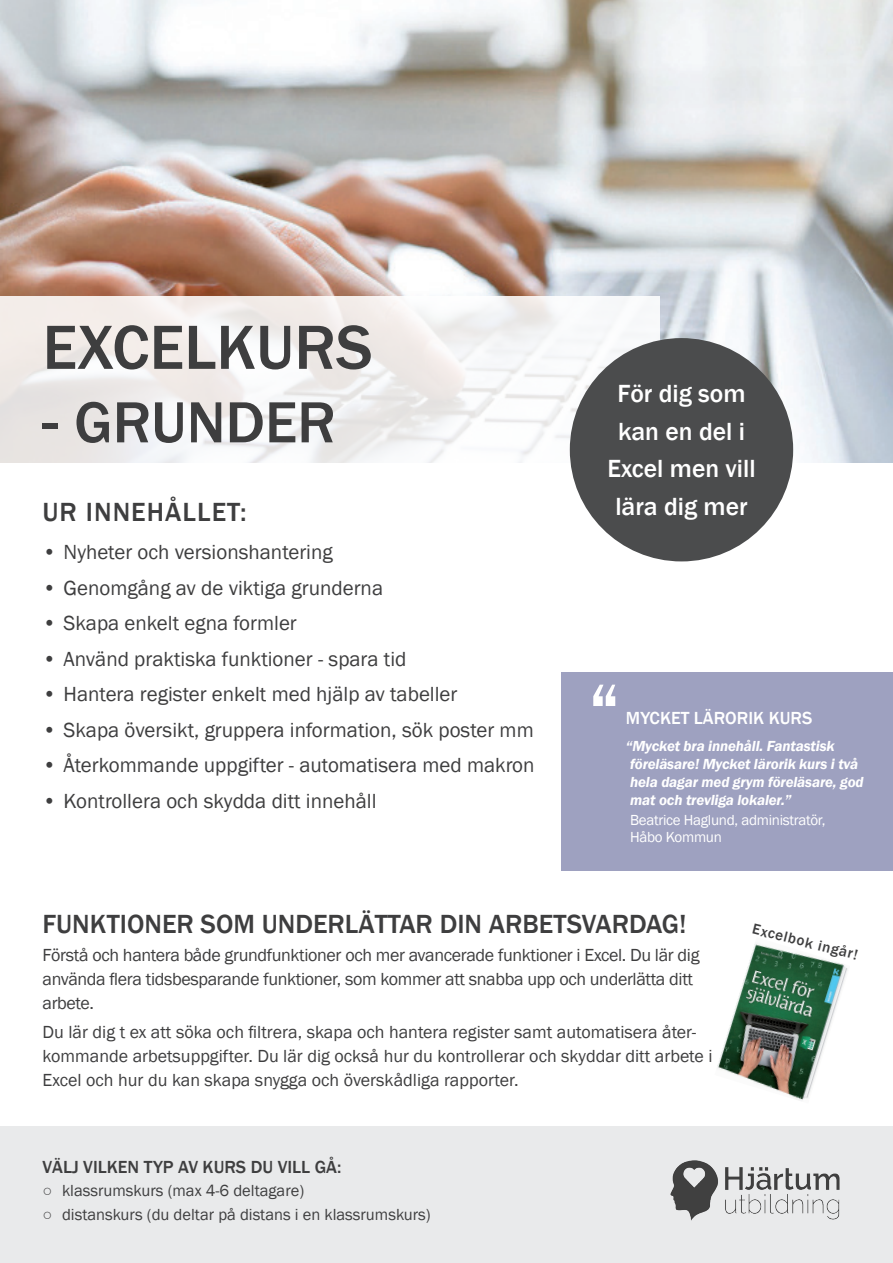
<style>
.page{position:relative;width:893px;height:1263px;background:#fff}
.page>*{position:absolute;margin:0;border:0;box-sizing:border-box;transform-origin:0 0}
.t1{font:500 88.5px "Franklin Gothic";color:#fff}
.t2{font:500 64.5px "Franklin Gothic";color:#3e3e3f}
.t3{font:500 60px "Franklin Gothic";color:#3e3e3f}
.t4{font:500 27px "Franklin Gothic";color:#3e3e3f}
.t5{font:500 27px "Franklin Gothic";letter-spacing:.04em;color:#3e3e3f}
.t6{font:500 25.5px/37.5px "Franklin Gothic";color:#fff;text-align:center}
.t7{font:21px "Franklin Gothic";color:#3e3e3f}
.t8{font:18px/24px "Franklin Gothic";letter-spacing:-.01em;color:#3e3e3f}
.t9{font:500 18px "Franklin Gothic";color:#3e3e3f}
.t10{font:500 18px "Franklin Gothic";color:#fff}
.t11{font:16.5px "Franklin Gothic";color:#3e3e3f}
.t12{font:italic 600 15px/18px "Franklin Gothic";letter-spacing:-.01em;color:#fff}
.t13{font:15px/16.5px "Franklin Gothic";letter-spacing:-.02em;color:#fff}
.t14{font:500 15px "Franklin Gothic";color:#3e3e3f}
.s1{font-size:64.5px}
</style>
<div class="page">
<img style="left:0;top:0;width:893px;height:462px">
<svg style="left:0;top:296px;width:659px;height:174px"></svg>
<div style="left:561px;top:672px;width:332px;height:199px;background:#9ea1c0"></div>
<div style="left:570px;top:338px;width:223px;height:223px;background:#4b4c4d;border-radius:50%"></div>
<img style="left:717px;top:944px;width:131px;height:157px">
<div style="left:0;top:1127px;width:893px;height:136px;background:#e9eaeb"></div>
<img style="left:670px;top:1160px;width:170px;height:61px">
<h2 class="t2" style="left:43px;top:307px;width:332px">EXCELKURS</h2>
<h3 class="t3" style="left:43px;top:385px;width:295px"><span class="s1">-</span> GRUNDER</h3>
<h3 class="t5" style="left:42px;top:495px;width:206px">UR INNEHÅLLET:</h3>
<p class="t7" style="left:42px;top:539px;width:292px">• Nyheter och versionshantering</p>
<p class="t7" style="left:42px;top:574px;width:342px">• Genomgång av de viktiga grunderna</p>
<p class="t7" style="left:42px;top:610px;width:256px">• Skapa enkelt egna formler</p>
<p class="t7" style="left:42px;top:645px;width:366px">• Använd praktiska funktioner - spara tid</p>
<p class="t7" style="left:42px;top:681px;width:417px">• Hantera register enkelt med hjälp av tabeller</p>
<p class="t7" style="left:42px;top:716px;width:493px">• Skapa översikt, gruppera information, sök poster mm</p>
<p class="t7" style="left:42px;top:752px;width:494px">• Återkommande uppgifter - automatisera med makron</p>
<p class="t7" style="left:42px;top:787px;width:336px">• Kontrollera och skydda ditt innehåll</p>
<h3 class="t6" style="left:607px;top:375px;width:150px">För dig som kan en del i<br>Excel men vill lära dig mer</h3>
<h1 class="t1" style="left:588px;top:659px;width:35px">“</h1>
<p class="t10" style="left:626px;top:707px;width:188px">MYCKET LÄRORIK KURS</p>
<p class="t12" style="left:626px;top:736px;width:239px">“Mycket bra innehåll. Fantastisk föreläsare! Mycket lärorik kurs i två hela dagar med grym föreläsare, god mat och trevliga lokaler.”</p>
<p class="t13" style="left:630px;top:812px;width:197px">Beatrice Haglund, administratör,<br>Håbo Kommun</p>
<h3 class="t4" style="left:43px;top:907px;width:645px">FUNKTIONER SOM UNDERLÄTTAR DIN ARBETSVARDAG!</h3>
<p class="t8" style="left:43px;top:944px;width:658px">Förstå och hantera både grundfunktioner och mer avancerade funktioner i Excel. Du lär dig använda flera tidsbesparande funktioner, som kommer att snabba upp och underlätta ditt arbete.</p>
<p class="t8" style="left:43px;top:1020px;width:671px">Du lär dig t ex att söka och filtrera, skapa och hantera register samt automatisera åter&shy;kommande arbetsuppgifter. Du lär dig också hur du kontrollerar och skyddar ditt arbete i<br>Excel och hur du kan skapa snygga och överskådliga rapporter.</p>
<p class="t9" style="left:43px;top:1155px;width:300px">VÄLJ VILKEN TYP AV KURS DU VILL GÅ:</p>
<p class="t11" style="left:43px;top:1181px;width:263px">○ klassrumskurs (max 4-6 deltagare)</p>
<p class="t11" style="left:43px;top:1204px;width:390px">○ distanskurs (du deltar på distans i en klassrumskurs)</p>
<p class="t14" style="left:755px;top:919px;width:110px;rotate:14deg">Excelbok ingår!</p>
</div>
